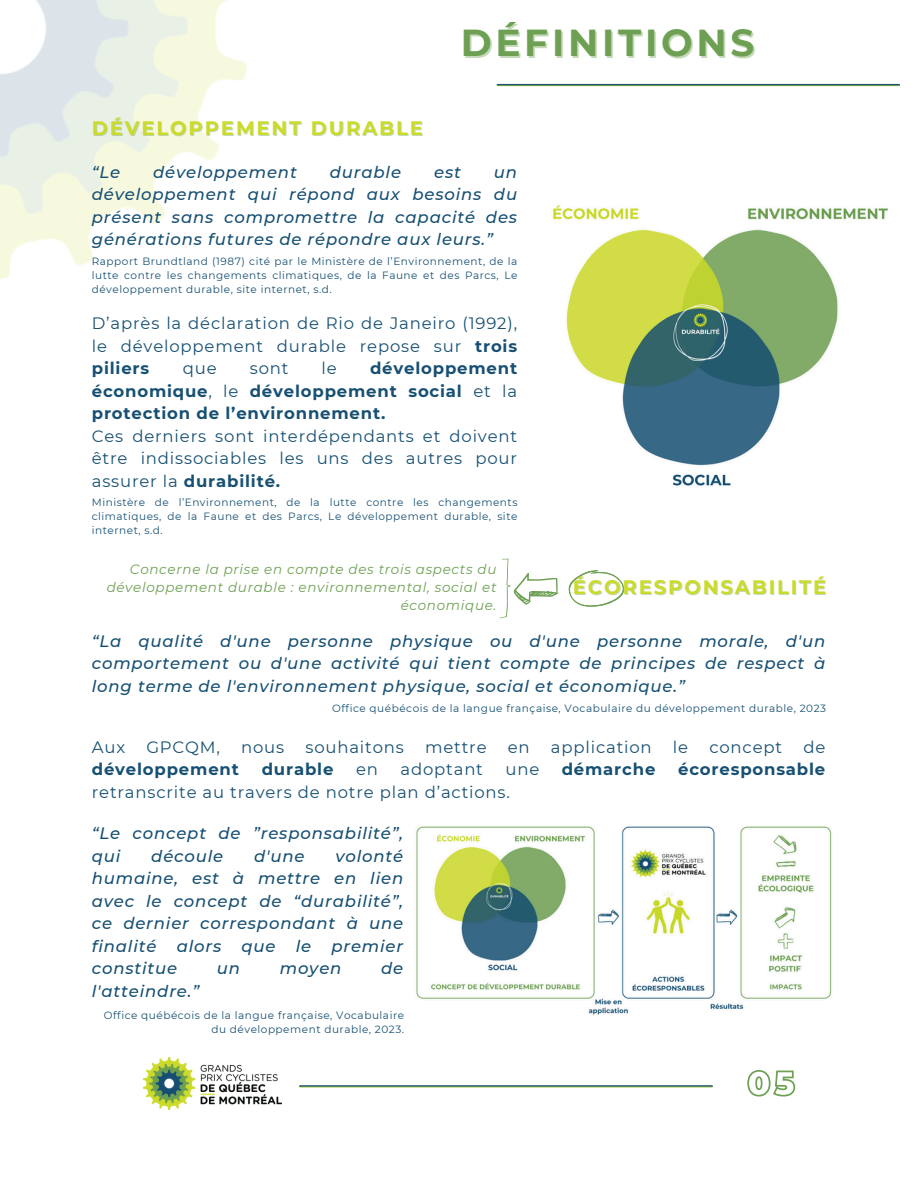
<style>
.page{position:relative;width:918px;height:1188px;background:#fff}
.page>*{position:absolute;margin:0;border:0;box-sizing:border-box;transform-origin:0 0}
.t1{font:700 37.5px "Montserrat";letter-spacing:.1em;color:#6da052}
.t2{font:700 19.5px "Montserrat";letter-spacing:.1em;color:#cbdb2a}
.t3{font:italic 500 16.5px/22.5px "Montserrat";letter-spacing:.05em;color:#175073;text-align:justify}
.t4{font:16.5px/22.5px "Montserrat";letter-spacing:.05em;color:#175073;text-align:justify}
.t5{font:700 16.5px "Montserrat";letter-spacing:.05em;color:#175073}
.t6{font:italic 13.5px/18px "Montserrat";letter-spacing:.05em;color:#6da052;text-align:right}
.t7{font:10.5px/14px "Montserrat";letter-spacing:.05em;color:#175073;text-align:justify}
.s1{font-weight:700}
</style>
<div class="page">
<img style="left:553px;top:205px;width:335px;height:281px">
<img style="left:144px;top:1058px;width:137px;height:51px">
<img style="left:0;top:0;width:246px;height:278px">
<svg style="left:569px;top:570px;width:55px;height:36px"></svg>
<svg style="left:500px;top:559px;width:58px;height:59px"></svg>
<img style="left:416px;top:826px;width:416px;height:189px">
<svg style="left:747px;top:1070px;width:49px;height:27px"></svg>
<h4 class="t2" style="left:92px;top:116px;width:333px">DÉVELOPPEMENT DURABLE</h4>
<p class="t1" style="left:461px;top:20px;width:295px">DÉFINITIONS</p>
<p class="t3" style="left:92px;top:161px;width:30px">“Le</p>
<p class="t3" style="left:153px;top:161px;width:145px">développement</p>
<p class="t3" style="left:330px;top:161px;width:73px">durable</p>
<p class="t3" style="left:434px;top:161px;width:28px">est</p>
<p class="t3" style="left:92px;top:161px;width:427px;text-indent:402px">un développement qui répond aux besoins du présent sans compromettre la capacité des générations futures de répondre aux leurs.”</p>
<p class="t7" style="left:92px;top:254px;width:427px">Rapport Brundtland (1987) cité par le Ministère de l’Environnement, de la lutte contre les changements climatiques, de la Faune et des Parcs, Le développement durable, site internet, s.d.</p>
<p class="t4" style="left:92px;top:312px;width:427px">D’après la déclaration de Rio de Janeiro (1992), le développement durable repose sur <span class="s1">trois piliers</span></p>
<p class="t4" style="left:92px;top:357px;width:427px;text-align:left;text-indent:278px"><span class="s1">développement économique</span>, le <span class="s1">développement social</span> et la <span class="s1">protection de l’environnement.<br></span>Ces derniers sont interdépendants et doivent être indissociables les uns des autres pour assurer la <span class="s1">durabilité.</span></p>
<h2 class="t7" style="left:92px;top:495px;width:427px">Ministère de l’Environnement, de la lutte contre les changements climatiques, de la Faune et des Parcs, Le développement durable, site internet, s.d.</h2>
<p class="t4" style="left:183px;top:357px;width:35px">que</p>
<p class="t4" style="left:250px;top:357px;width:40px">sont</p>
<p class="t4" style="left:322px;top:357px;width:17px">le</p>
<h3 class="t6" style="left:107px;top:560px;width:391px">Concerne la prise en compte des trois aspects du développement durable : environnemental, social et économique.</h3>
<h5 class="t2" style="left:573px;top:575px;width:255px">ÉCORESPONSABILITÉ</h5>
<h3 class="t3" style="left:92px;top:630px;width:735px">“La qualité d'une personne physique ou d'une personne morale, d'un comportement ou d'une activité qui tient compte de principes de respect à long terme de l'environnement physique, social et économique.”</h3>
<p class="t7" style="left:332px;top:701px;width:495px">Office québécois de la langue française, Vocabulaire du développement durable, 2023</p>
<h3 class="t4" style="left:92px;top:736px;width:35px">Aux</h3>
<h3 class="t4" style="left:146px;top:736px;width:75px">GPCQM,</h3>
<h3 class="t4" style="left:241px;top:736px;width:45px">nous</h3>
<h3 class="t4" style="left:305px;top:736px;width:100px">souhaitons</h3>
<h3 class="t4" style="left:425px;top:736px;width:63px">mettre</h3>
<h3 class="t4" style="left:508px;top:736px;width:23px">en</h3>
<h3 class="t4" style="left:551px;top:736px;width:102px">application</h3>
<h3 class="t4" style="left:673px;top:736px;width:17px">le</h3>
<h3 class="t4" style="left:709px;top:736px;width:74px">concept</h3>
<h3 class="t4" style="left:803px;top:736px;width:23px">de</h3>
<h3 class="t5" style="left:92px;top:759px;width:149px">développement</h3>
<h3 class="t5" style="left:262px;top:759px;width:73px">durable</h3>
<h3 class="t4" style="left:356px;top:758px;width:23px">en</h3>
<h3 class="t4" style="left:401px;top:758px;width:84px">adoptant</h3>
<h3 class="t4" style="left:505px;top:758px;width:35px">une</h3>
<h3 class="t5" style="left:562px;top:759px;width:95px">démarche</h3>
<h3 class="t5" style="left:678px;top:759px;width:149px">écoresponsable</h3>
<h3 class="t4" style="left:92px;top:781px;width:420px">retranscrite au travers de notre plan d’actions.</h3>
<p class="t3" style="left:92px;top:822px;width:313px">“Le concept de ”responsabilité”, qui</p>
<p class="t3" style="left:92px;top:845px;width:313px;text-indent:244px">volonté humaine, est à mettre en lien avec le concept de “durabilité”, ce dernier correspondant à une finalité alors que le premier constitue</p>
<p class="t3" style="left:151px;top:845px;width:73px">découle</p>
<p class="t3" style="left:254px;top:845px;width:52px">d'une</p>
<p class="t3" style="left:217px;top:957px;width:25px">un</p>
<p class="t3" style="left:280px;top:957px;width:63px">moyen</p>
<p class="t3" style="left:381px;top:957px;width:24px">de</p>
<p class="t3" style="left:92px;top:980px;width:109px">l'atteindre.”</p>
<h4 class="t7" style="left:104px;top:1008px;width:302px;text-align:right">Office québécois de la langue française, Vocabulaire du développement durable, 2023.</h4>
</div>
